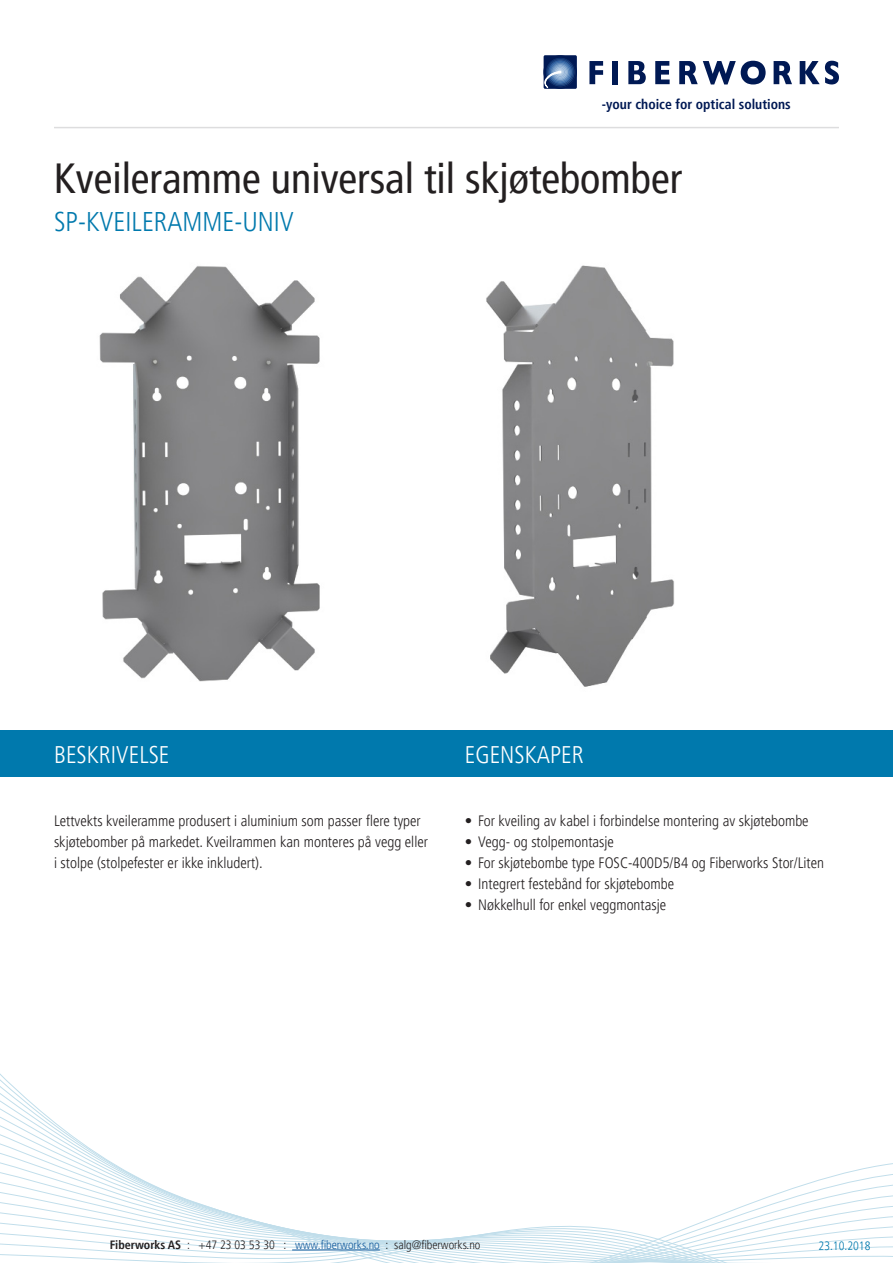
<style>
.page{position:relative;width:893px;height:1263px;background:#fff}
.page>*{position:absolute;margin:0;border:0;box-sizing:border-box;transform-origin:0 0}
.H1_-_Sort{font:condensed 42px "Frutiger LT Pro";color:#231f20}
.H2_-_Blå{font:300 condensed 27px "Frutiger LT Pro";color:#0079ad}
.H3_-_Hvit{font:300 condensed 24px "Frutiger LT Pro";color:#fff}
.Brødtekst_-_Sort{font:300 condensed 15px/21px "Frutiger LT Pro";color:#231f20}
.t1{font:700 condensed 13.65px "Frutiger LT Pro";color:#001954}
.t2{font:300 condensed 12px "Frutiger LT Pro";color:#231f20}
.t3{font:300 condensed 12px "Frutiger LT Pro";color:#0079ad}
.s1{font-weight:700}
.s2{color:#175d9e}
</style>
<div class="page">
<hr style="left:54px;top:127px;width:785px;height:1px;background:#ddddde">
<svg style="left:544px;top:55px;width:33px;height:34px"></svg>
<svg style="left:589px;top:61px;width:14px;height:23px"></svg>
<div style="left:612px;top:61px;width:6px;height:23px;background:#001954"></div>
<svg style="left:628px;top:61px;width:18px;height:23px"></svg>
<svg style="left:655px;top:61px;width:15px;height:23px"></svg>
<svg style="left:679px;top:61px;width:87px;height:23px"></svg>
<svg style="left:774px;top:61px;width:18px;height:23px"></svg>
<svg style="left:800px;top:61px;width:39px;height:23px"></svg>
<svg style="left:0;top:1073px;width:893px;height:132px"></svg>
<svg style="left:0;top:1205px;width:893px;height:58px"></svg>
<hr style="left:292px;top:1250px;width:88px;height:1px;background:#175d9e">
<div style="left:0;top:730px;width:893px;height:46px;background:#0079ad"></div>
<img style="left:99px;top:266px;width:221px;height:416px">
<img style="left:486px;top:265px;width:188px;height:422px">
<p class="t1" style="left:602px;top:96px;width:190px">-your choice for optical solutions</p>
<p class="H1_-_Sort" style="left:54px;top:154px;width:630px">Kveileramme universal til skjøtebomber</p>
<p class="H2_-_Blå" style="left:54px;top:206px;width:241px">SP-KVEILERAMME-UNIV</p>
<p class="H3_-_Hvit" style="left:54px;top:741px;width:117px">BESKRIVELSE</p>
<p class="Brødtekst_-_Sort" style="left:54px;top:811px;width:375px">Lettvekts kveileramme produsert i aluminium som passer flere typer skjøtebomber på markedet. Kveilrammen kan monteres på vegg eller i stolpe (stolpefester er ikke inkludert).</p>
<p class="H3_-_Hvit" style="left:465px;top:741px;width:121px">EGENSKAPER</p>
<p class="Brødtekst_-_Sort" style="left:465px;top:811px;width:345px">• For kveiling av kabel i forbindelse montering av skjøtebombe</p>
<p class="Brødtekst_-_Sort" style="left:465px;top:832px;width:151px">• Vegg- og stolpemontasje</p>
<p class="Brødtekst_-_Sort" style="left:465px;top:853px;width:361px">• For skjøtebombe type FOSC-400D5/B4 og Fiberworks Stor/Liten</p>
<p class="Brødtekst_-_Sort" style="left:465px;top:874px;width:211px">• Integrert festebånd for skjøtebombe</p>
<p class="Brødtekst_-_Sort" style="left:465px;top:895px;width:203px">• Nøkkelhull for enkel veggmontasje</p>
<p class="t2" style="left:110px;top:1238px;width:372px"><span class="s1">Fiberworks AS</span> : +47 23 03 53 30 : <span class="s2">www.fiberworks.no</span> : salg@fiberworks.no</p>
<p class="t3" style="left:819px;top:1239px;width:53px">23.10.2018</p>
</div>
